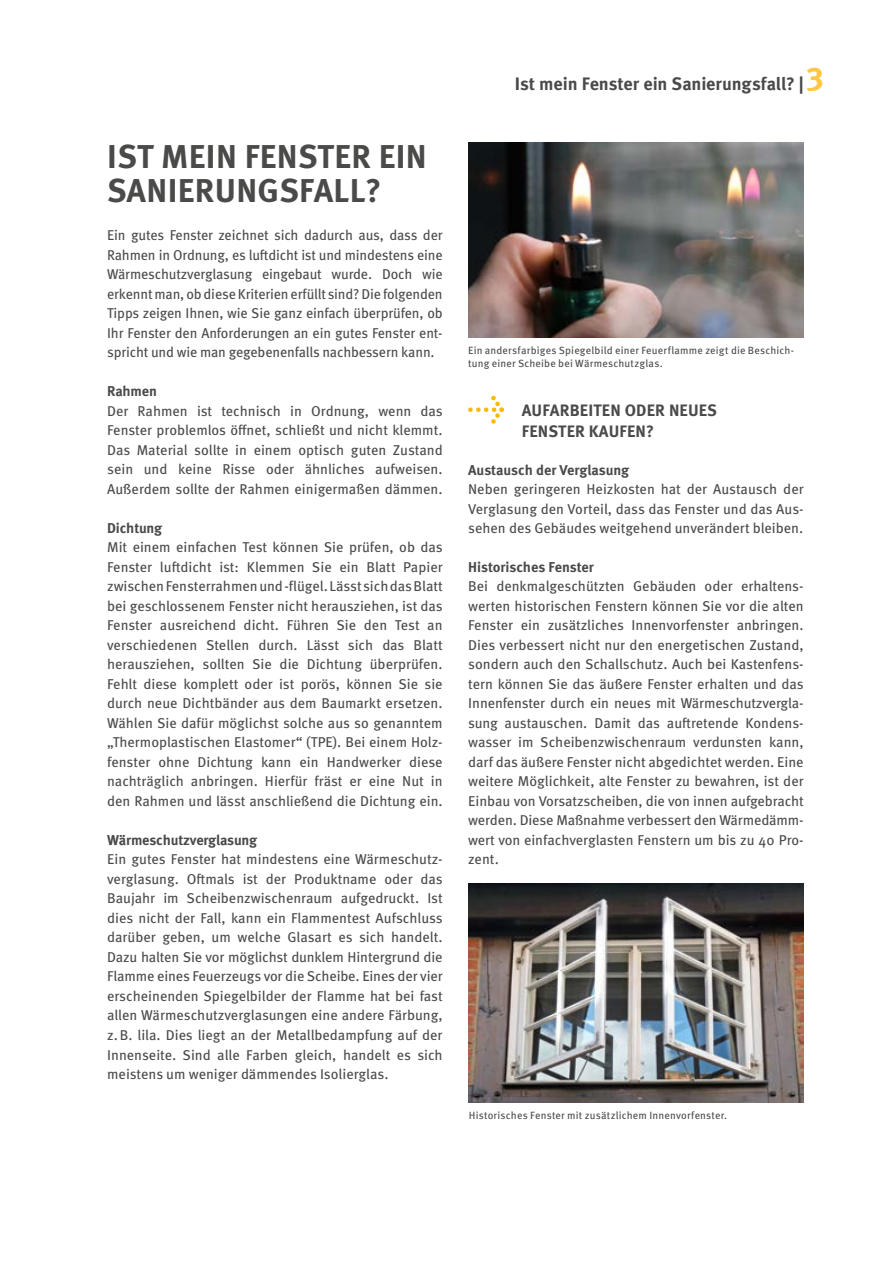
<style>
.page{position:relative;width:893px;height:1263px;background:#fff}
.page>*{position:absolute;margin:0;border:0;box-sizing:border-box;transform-origin:0 0}
.t1{font:700 33px/34.5px "Meta Pro";letter-spacing:.01em;color:#4a4a49}
.t2{font:700 18px "Meta Pro";letter-spacing:-.005em;color:#4a4a49}
.t3{font:700 16.5px/21.6px "Meta Pro";letter-spacing:.01em;color:#4a4a49}
.t4{font:14.25px/19.5px "Meta Pro";color:#4a4a49;text-align:justify}
.t5{font:700 14.25px "Meta Pro";letter-spacing:-.01em;color:#4a4a49}
.t6{font:10.5px/13.5px "Meta Pro";letter-spacing:.02em;color:#4a4a49}
.s1{font-size:33px;color:#fdc744}
</style>
<div class="page">
<svg style="left:468px;top:396px;width:36px;height:28px"></svg>
<img style="left:469px;top:143px;width:335px;height:194px">
<img style="left:469px;top:884px;width:335px;height:218px">
<p class="t1" style="left:107px;top:137px;width:321px">IST MEIN FENSTER EIN<br>SANIERUNGSFALL?</p>
<p class="t4" style="left:107px;top:225px;width:337px">Ein gutes Fenster zeichnet sich dadurch aus, dass der Rahmen in Ordnung, es luftdicht ist und mindestens eine Wärmeschutzverglasung eingebaut wurde. Doch wie erkennt man, ob diese Kriterien erfüllt sind? Die folgenden Tipps zeigen Ihnen, wie Sie ganz einfach überprüfen, ob Ihr Fenster den Anforderungen an ein gutes Fenster ent&shy;spricht und wie man gegebenenfalls nachbessern kann.</p>
<p class="t5" style="left:107px;top:380px;width:51px">Rahmen</p>
<p class="t4" style="left:107px;top:400px;width:337px">Der Rahmen ist technisch in Ordnung, wenn das Fenster problemlos öffnet, schließt und nicht klemmt.<br>Das Material sollte in einem optisch guten Zustand sein und keine Risse oder ähnliches aufweisen.<br>Außerdem sollte der Rahmen einigermaßen dämmen.</p>
<p class="t5" style="left:107px;top:517px;width:57px">Dichtung</p>
<p class="t4" style="left:107px;top:537px;width:337px;text-align:left">Mit einem einfachen Test können Sie prüfen, ob das Fenster luftdicht ist: Klemmen Sie ein Blatt Papier zwischen Fensterrahmen und -flügel. Lässt sich das Blatt bei geschlossenem Fenster nicht herausziehen, ist das Fenster ausreichend dicht. Führen Sie den Test an verschiedenen Stellen durch. Lässt sich das Blatt herausziehen, sollten Sie die Dichtung überprüfen.<br>Fehlt diese komplett oder ist porös, können Sie sie durch neue Dichtbänder aus dem Baumarkt ersetzen.<br>Wählen Sie dafür möglichst solche aus so genanntem „Thermoplastischen Elastomer“ (TPE). Bei einem Holz&shy;fenster ohne Dichtung kann ein Handwerker diese nachträglich anbringen. Hierfür fräst er eine Nut in den Rahmen und lässt anschließend die Dichtung ein.</p>
<p class="t5" style="left:107px;top:829px;width:152px">Wärmeschutzverglasung</p>
<p class="t4" style="left:107px;top:849px;width:337px;text-align:left">Ein gutes Fenster hat mindestens eine Wärmeschutz&shy;verglasung. Oftmals ist der Produktname oder das Baujahr im Scheibenzwischenraum aufgedruckt. Ist dies nicht der Fall, kann ein Flammentest Aufschluss darüber geben, um welche Glasart es sich handelt.<br>Dazu halten Sie vor möglichst dunklem Hintergrund die Flamme eines Feuerzeugs vor die Scheibe. Eines der vier erscheinenden Spiegelbilder der Flamme hat bei fast allen Wärmeschutzverglasungen eine andere Färbung, z.B. lila. Dies liegt an der Metallbedampfung auf der Innenseite. Sind alle Farben gleich, handelt es sich meistens um weniger dämmendes Isolierglas.</p>
<p class="t2" style="left:515px;top:70px;width:311px">Ist mein Fenster ein Sanierungsfall? | <span class="s1">3</span></p>
<p class="t6" style="left:468px;top:343px;width:327px">Ein andersfarbiges Spiegelbild einer Feuerflamme zeigt die Beschich&shy;tung einer Scheibe bei Wärmeschutzglas.</p>
<p class="t3" style="left:522px;top:398px;width:197px">AUFARBEITEN ODER NEUES<br>FENSTER KAUFEN?</p>
<p class="t5" style="left:468px;top:459px;width:163px">Austausch der Verglasung</p>
<p class="t4" style="left:468px;top:479px;width:337px">Neben geringeren Heizkosten hat der Austausch der Verglasung den Vorteil, dass das Fenster und das Aus&shy;sehen des Gebäudes weitgehend unverändert bleiben.</p>
<p class="t5" style="left:468px;top:556px;width:127px">Historisches Fenster</p>
<p class="t4" style="left:468px;top:576px;width:337px">Bei denkmalgeschützten Gebäuden oder erhaltens&shy;werten historischen Fenstern können Sie vor die alten Fenster ein zusätzliches Innenvorfenster anbringen.<br>Dies verbessert nicht nur den energetischen Zustand, sondern auch den Schallschutz. Auch bei Kastenfens&shy;tern können Sie das äußere Fenster erhalten und das Innenfenster durch ein neues mit Wärmeschutzvergla&shy;sung austauschen. Damit das auftretende Kondens&shy;wasser im Scheibenzwischenraum verdunsten kann, darf das äußere Fenster nicht abgedichtet werden. Eine weitere Möglichkeit, alte Fenster zu bewahren, ist der Einbau von Vorsatzscheiben, die von innen aufgebracht werden. Diese Maßnahme verbessert den Wärmedämm&shy;wert von einfachverglasten Fenstern um bis zu 40 Pro&shy;zent.</p>
<p class="t6" style="left:469px;top:1107px;width:260px">Historisches Fenster mit zusätzlichem Innenvorfenster.</p>
</div>
